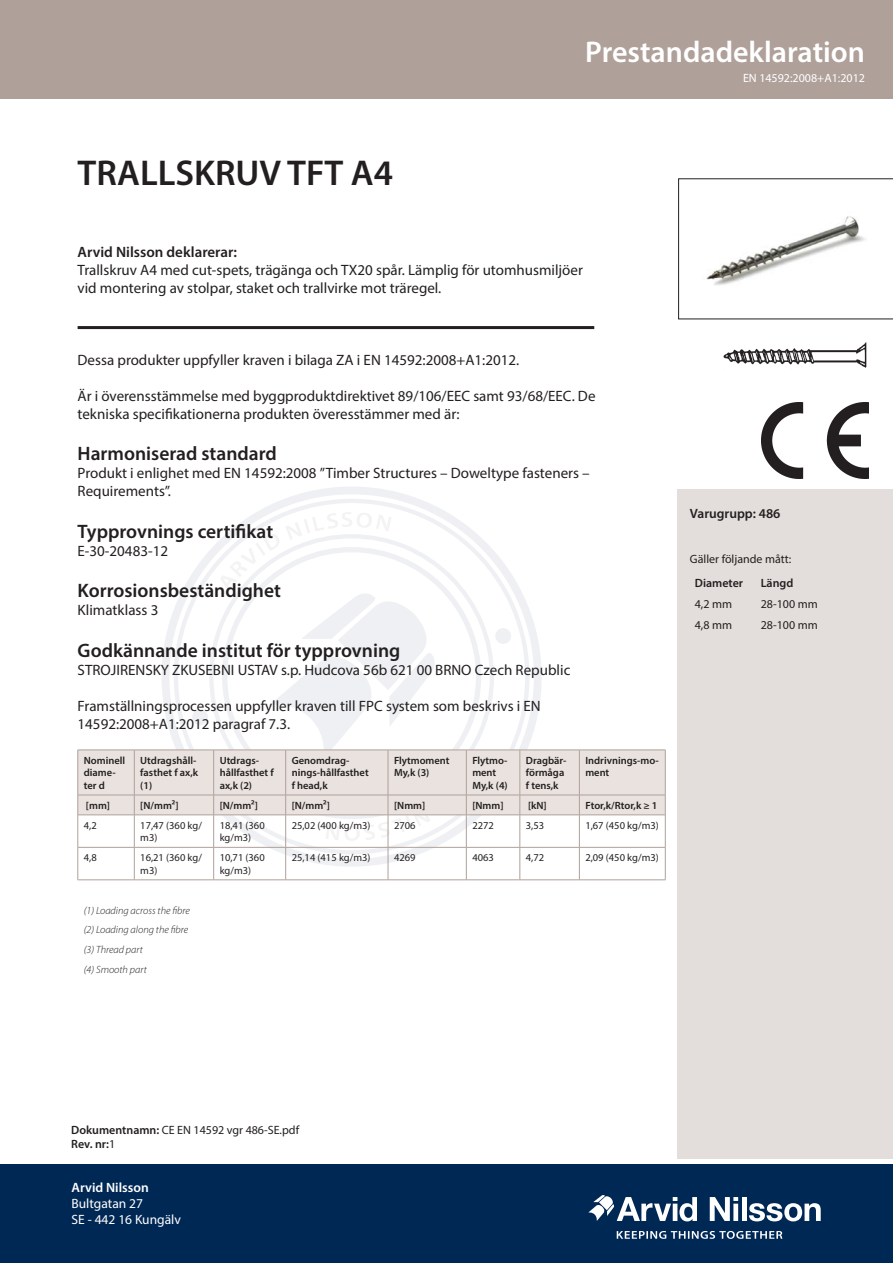
<style>
.page{position:relative;width:893px;height:1263px;background:#fff}
.page>*{position:absolute;margin:0;border:0;box-sizing:border-box;transform-origin:0 0}
.Retail_rubrik{font:600 36px "Myriad Pro";color:#231f20}
.Dokumenttyp{font:600 30px "Myriad Pro";color:#fff}
.Kolumnrubrik{font:600 19.5px "Myriad Pro";color:#231f20}
.Löpande_text{font:15px/18px "Myriad Pro";color:#231f20}
.Adress{font:13.5px/16.2px "Myriad Pro";color:#fff}
.Dokument_stor{font:600 13.5px "Myriad Pro";color:#231f20}
.Dokument{font:12px/14.4px "Myriad Pro";color:#231f20}
.Dokument_2{font:12px "Myriad Pro";color:#fff}
.Dokument-2{font:600 12px "Myriad Pro";color:#231f20}
.t1{font:600 10.5px/12.6px "Myriad Pro";color:#231f20}
.t2{font:10.5px/12.6px "Myriad Pro";color:#231f20}
.t3{font:italic 300 10.5px/20px "Myriad Pro";color:#231f20}
.s1{font-weight:600}
</style>
<div class="page">
<svg style="left:162px;top:487px;width:380px;height:380px"></svg>
<svg style="left:174px;top:499px;width:355px;height:355px"></svg>
<svg style="left:222px;top:547px;width:259px;height:24px"></svg>
<div style="left:0;top:1164px;width:893px;height:99px;background:#002855"></div>
<svg style="left:710px;top:1197px;width:28px;height:24px"></svg>
<hr style="left:742px;top:1197px;width:4px;height:24px;background:#fff">
<svg style="left:749px;top:1203px;width:72px;height:18px"></svg>
<svg style="left:588px;top:1195px;width:109px;height:26px"></svg>
<svg style="left:617px;top:1231px;width:165px;height:8px"></svg>
<hr style="left:78px;top:326px;width:516px;height:3px;background:#231f20">
<hr style="left:78px;top:847px;width:56px;height:1px;background:#afa19a">
<hr style="left:134px;top:847px;width:80px;height:1px;background:#afa19a">
<hr style="left:214px;top:847px;width:72px;height:1px;background:#afa19a">
<hr style="left:286px;top:847px;width:102px;height:1px;background:#afa19a">
<hr style="left:388px;top:847px;width:78px;height:1px;background:#afa19a">
<hr style="left:466px;top:847px;width:54px;height:1px;background:#afa19a">
<hr style="left:520px;top:847px;width:59px;height:1px;background:#afa19a">
<hr style="left:579px;top:847px;width:86px;height:1px;background:#afa19a">
<hr style="left:78px;top:815px;width:1px;height:32px;background:#afa19a">
<hr style="left:134px;top:815px;width:1px;height:32px;background:#afa19a">
<hr style="left:213px;top:815px;width:1px;height:32px;background:#afa19a">
<hr style="left:285px;top:815px;width:1px;height:32px;background:#afa19a">
<hr style="left:388px;top:815px;width:1px;height:32px;background:#afa19a">
<hr style="left:466px;top:815px;width:1px;height:32px;background:#afa19a">
<hr style="left:520px;top:815px;width:1px;height:32px;background:#afa19a">
<hr style="left:579px;top:815px;width:1px;height:32px;background:#afa19a">
<hr style="left:665px;top:815px;width:1px;height:32px;background:#afa19a">
<hr style="left:78px;top:847px;width:1px;height:33px;background:#afa19a">
<hr style="left:134px;top:847px;width:1px;height:33px;background:#afa19a">
<hr style="left:213px;top:847px;width:1px;height:33px;background:#afa19a">
<hr style="left:285px;top:847px;width:1px;height:33px;background:#afa19a">
<hr style="left:388px;top:847px;width:1px;height:33px;background:#afa19a">
<hr style="left:466px;top:847px;width:1px;height:33px;background:#afa19a">
<hr style="left:520px;top:847px;width:1px;height:33px;background:#afa19a">
<hr style="left:579px;top:847px;width:1px;height:33px;background:#afa19a">
<hr style="left:665px;top:847px;width:1px;height:33px;background:#afa19a">
<hr style="left:78px;top:879px;width:56px;height:1px;background:#afa19a">
<hr style="left:134px;top:879px;width:80px;height:1px;background:#afa19a">
<hr style="left:214px;top:879px;width:72px;height:1px;background:#afa19a">
<hr style="left:286px;top:879px;width:102px;height:1px;background:#afa19a">
<hr style="left:388px;top:879px;width:78px;height:1px;background:#afa19a">
<hr style="left:466px;top:879px;width:54px;height:1px;background:#afa19a">
<hr style="left:520px;top:879px;width:59px;height:1px;background:#afa19a">
<hr style="left:579px;top:879px;width:86px;height:1px;background:#afa19a">
<div style="left:0;top:0;width:893px;height:99px;background:#afa19a"></div>
<div style="left:677px;top:490px;width:216px;height:669px;background:#e3dedb"></div>
<img style="left:761px;top:403px;width:107px;height:76px">
<img style="left:724px;top:342px;width:142px;height:26px">
<svg style="left:678px;top:179px;width:215px;height:140px"></svg>
<svg style="left:78px;top:571px;width:588px;height:270px"></svg>
<svg style="left:263px;top:531px;width:19px;height:20px"></svg>
<p class="Dokumenttyp" style="left:585px;top:33px;width:281px">Prestandadeklaration</p>
<p class="Retail_rubrik" style="left:78px;top:150px;width:317px">TRALLSKRUV TFT A4</p>
<p class="Löpande_text" style="left:78px;top:243px;width:507px"><span class="s1">Arvid Nilsson deklarerar:<br></span>Trallskruv A4 med cut-spets, trägänga och TX20 spår. Lämplig för utomhusmiljöer vid montering av stolpar, staket och trallvirke mot träregel.</p>
<p class="Löpande_text" style="left:78px;top:351px;width:443px">Dessa produkter uppfyller kraven i bilaga ZA i EN 14592:2008+A1:2012.</p>
<p class="Löpande_text" style="left:78px;top:387px;width:519px">Är i överensstämmelse med byggproduktdirektivet 89/106/EEC samt 93/68/EEC. De tekniska specifikationerna produkten överesstämmer med är:</p>
<p class="Kolumnrubrik" style="left:78px;top:441px;width:201px">Harmoniserad standard</p>
<p class="Löpande_text" style="left:78px;top:464px;width:514px">Produkt i enlighet med EN 14592:2008 ”Timber Structures – Doweltype fasteners –<br>Requirements”.</p>
<p class="Kolumnrubrik" style="left:78px;top:519px;width:197px">Typprovnings certifikat</p>
<p class="Löpande_text" style="left:78px;top:542px;width:92px">E-30-20483-12</p>
<p class="Kolumnrubrik" style="left:78px;top:578px;width:205px">Korrosionsbeständighet</p>
<p class="Löpande_text" style="left:78px;top:601px;width:82px">Klimatklass 3</p>
<p class="Kolumnrubrik" style="left:78px;top:638px;width:324px">Godkännande institut för typprovning</p>
<p class="Löpande_text" style="left:78px;top:660px;width:494px">STROJIRENSKY ZKUSEBNI USTAV s.p. Hudcova 56b 621 00 BRNO Czech Republic</p>
<p class="Löpande_text" style="left:78px;top:696px;width:465px">Framställningsprocessen uppfyller kraven till FPC system som beskrivs i EN<br>14592:2008+A1:2012 paragraf 7.3.</p>
<p class="t1" style="left:84px;top:754px;width:43px">Nominell diame&shy;ter d</p>
<p class="t1" style="left:140px;top:754px;width:59px">Utdragshåll&shy;fasthet f ax,k (1)</p>
<p class="t1" style="left:220px;top:754px;width:56px">Utdrags&shy;hållfasthet f ax,k (2)</p>
<p class="t1" style="left:292px;top:754px;width:78px">Genomdrag&shy;nings-hållfasthet f head,k</p>
<p class="t1" style="left:394px;top:754px;width:57px">Flytmoment<br>My,k (3)</p>
<p class="t1" style="left:472px;top:754px;width:37px">Flytmo&shy;ment<br>My,k (4)</p>
<p class="t1" style="left:526px;top:754px;width:42px">Dragbär&shy;förmåga f tens,k</p>
<p class="t1" style="left:585px;top:754px;width:75px">Indrivnings-mo&shy;ment</p>
<p class="t1" style="left:86px;top:799px;width:26px">[mm]</p>
<p class="t1" style="left:140px;top:799px;width:40px">[N/mm²]</p>
<p class="t1" style="left:220px;top:799px;width:40px">[N/mm²]</p>
<p class="t1" style="left:292px;top:799px;width:40px">[N/mm²]</p>
<p class="t1" style="left:394px;top:799px;width:33px">[Nmm]</p>
<p class="t1" style="left:472px;top:799px;width:33px">[Nmm]</p>
<p class="t1" style="left:528px;top:799px;width:20px">[kN]</p>
<p class="t1" style="left:585px;top:799px;width:74px">Ftor,k/Rtor,k ≥ 1</p>
<p class="t2" style="left:84px;top:819px;width:14px">4,2</p>
<p class="t2" style="left:140px;top:819px;width:63px">17,47 (360 kg/ m3)</p>
<p class="t2" style="left:220px;top:819px;width:47px">18,41 (360 kg/m3)</p>
<p class="t2" style="left:292px;top:819px;width:80px">25,02 (400 kg/m3)</p>
<p class="t2" style="left:394px;top:819px;width:23px">2706</p>
<p class="t2" style="left:472px;top:819px;width:23px">2272</p>
<p class="t2" style="left:526px;top:819px;width:20px">3,53</p>
<p class="t2" style="left:585px;top:819px;width:75px">1,67 (450 kg/m3)</p>
<p class="t2" style="left:84px;top:851px;width:14px">4,8</p>
<p class="t2" style="left:140px;top:851px;width:63px">16,21 (360 kg/ m3)</p>
<p class="t2" style="left:220px;top:851px;width:47px">10,71 (360 kg/m3)</p>
<p class="t2" style="left:292px;top:851px;width:80px">25,14 (415 kg/m3)</p>
<p class="t2" style="left:394px;top:851px;width:23px">4269</p>
<p class="t2" style="left:472px;top:851px;width:23px">4063</p>
<p class="t2" style="left:526px;top:851px;width:20px">4,72</p>
<p class="t2" style="left:585px;top:851px;width:75px">2,09 (450 kg/m3)</p>
<p class="t3" style="left:84px;top:900px;width:108px">(1) Loading across the fibre (2) Loading along the fibre (3) Thread part<br>(4) Smooth part</p>
<p class="Dokument_2" style="left:743px;top:71px;width:123px">EN 14592:2008+A1:2012</p>
<p class="Dokument_stor" style="left:690px;top:504px;width:92px">Varugrupp: 486</p>
<p class="Dokument" style="left:690px;top:551px;width:103px">Gäller följande mått:</p>
<p class="Dokument-2" style="left:695px;top:575px;width:50px">Diameter</p>
<p class="Dokument-2" style="left:761px;top:575px;width:34px">Längd</p>
<p class="Dokument" style="left:695px;top:596px;width:39px">4,2 mm</p>
<p class="Dokument" style="left:761px;top:596px;width:59px">28-100 mm</p>
<p class="Dokument" style="left:695px;top:617px;width:39px">4,8 mm</p>
<p class="Dokument" style="left:761px;top:617px;width:59px">28-100 mm</p>
<p class="Dokument" style="left:71px;top:1122px;width:229px"><span class="s1">Dokumentnamn:</span> CE EN 14592 vgr 486-SE.pdf<br><span class="s1">Rev. nr:</span>1</p>
<p class="Adress" style="left:72px;top:1179px;width:111px"><span class="s1">Arvid Nilsson<br></span>Bultgatan 27<br>SE - 442 16 Kungälv</p>
</div>
